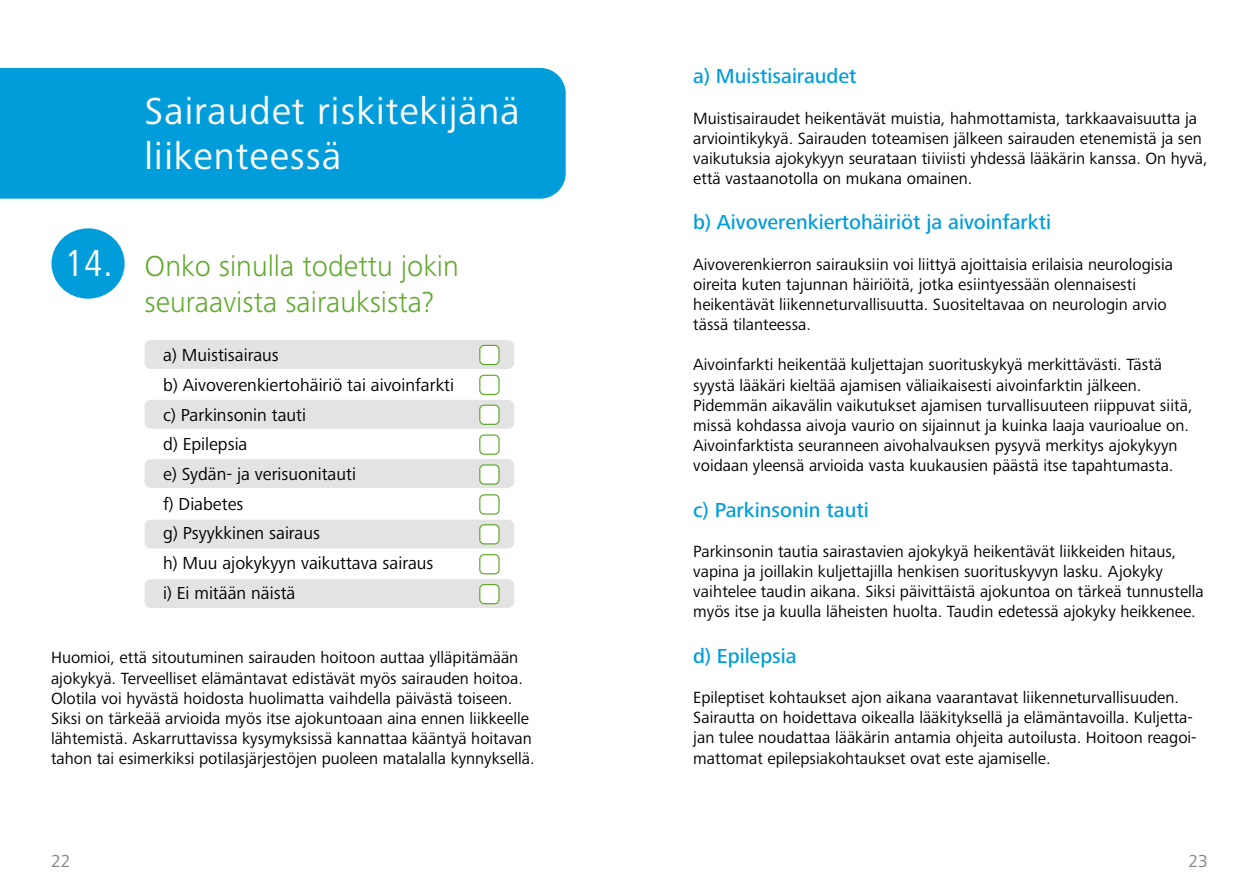
<style>
.page{position:relative;width:1259px;height:893px;background:#fff}
.page>*{position:absolute;margin:0;border:0;box-sizing:border-box;transform-origin:0 0}
.t1{font:39px/45px "Frutiger Next Pro";letter-spacing:.025em;color:#fff}
.t2{font:300 30px/36px "Frutiger Next Pro";color:#5fa82c}
.t3{font:500 21px "Frutiger Next Pro";color:#009dda}
.t4{font:18px/29.7px "Frutiger Next Pro";color:#000}
.t5{font:18px "Frutiger Next Pro";color:#878787}
.t6{font:16.8px/20.1px "Frutiger Next Pro";color:#000}
.s1{font-weight:400;font-stretch:condensed;font-size:39px;color:#fff}
</style>
<div class="page">
<div style="left:51px;top:228px;width:74px;height:71px;background:#009dda;border-radius:50%"></div>
<div style="left:0;top:68px;width:566px;height:131px;background:#009dda"></div>
<div style="left:145px;top:340px;width:369px;height:29px;background:#e3e3e3;border-radius:6px"></div>
<div style="left:145px;top:400px;width:369px;height:29px;background:#e3e3e3;border-radius:6px"></div>
<div style="left:145px;top:459px;width:369px;height:29px;background:#e3e3e3;border-radius:6px"></div>
<div style="left:145px;top:520px;width:369px;height:29px;background:#e3e3e3;border-radius:6px"></div>
<div style="left:145px;top:579px;width:369px;height:29px;background:#e3e3e3;border-radius:6px"></div>
<div style="left:480px;top:345px;width:19px;height:19px;background:#fff;border-radius:4px"></div>
<div style="left:479px;top:345px;width:20px;height:20px;border:1px solid #5fa82c;border-radius:4px"></div>
<div style="left:479px;top:375px;width:20px;height:20px;border:1px solid #5fa82c;border-radius:4px"></div>
<div style="left:479px;top:434px;width:20px;height:21px;border:1px solid #5fa82c;border-radius:4px"></div>
<div style="left:480px;top:405px;width:19px;height:19px;background:#fff;border-radius:4px"></div>
<div style="left:479px;top:405px;width:20px;height:20px;border:1px solid #5fa82c;border-radius:4px"></div>
<div style="left:480px;top:465px;width:19px;height:19px;background:#fff;border-radius:4px"></div>
<div style="left:479px;top:464px;width:20px;height:21px;border:1px solid #5fa82c;border-radius:4px"></div>
<div style="left:479px;top:494px;width:20px;height:21px;border:1px solid #5fa82c;border-radius:4px"></div>
<div style="left:479px;top:554px;width:20px;height:20px;border:1px solid #5fa82c;border-radius:4px"></div>
<div style="left:480px;top:525px;width:19px;height:19px;background:#fff;border-radius:4px"></div>
<div style="left:479px;top:524px;width:20px;height:20px;border:1px solid #5fa82c;border-radius:4px"></div>
<div style="left:480px;top:585px;width:19px;height:19px;background:#fff;border-radius:4px"></div>
<div style="left:479px;top:584px;width:20px;height:20px;border:1px solid #5fa82c;border-radius:4px"></div>
<h1 class="t1" style="left:145px;top:88px;width:377px">Sairaudet riskitekijänä liikenteessä</h1>
<h2 class="t2" style="left:145px;top:248px;width:316px;text-indent:-79px"><span class="s1">14.</span> Onko sinulla todettu jokin seuraavista sairauksista?</h2>
<p class="t4" style="left:163px;top:340px;width:292px">a) Muistisairaus<br>b) Aivoverenkiertohäiriö tai aivoinfarkti c) Parkinsonin tauti<br>d) Epilepsia<br>e) Sydän- ja verisuonitauti<br>f) Diabetes<br>g) Psyykkinen sairaus<br>h) Muu ajokykyyn vaikuttava sairaus<br>i) Ei mitään näistä</p>
<p class="t6" style="left:51px;top:648px;width:485px">Huomioi, että sitoutuminen sairauden hoitoon auttaa ylläpitämään ajokykyä. Terveelliset elämäntavat edistävät myös sairauden hoitoa.<br>Olotila voi hyvästä hoidosta huolimatta vaihdella päivästä toiseen.<br>Siksi on tärkeää arvioida myös itse ajokuntoaan aina ennen liikkeelle lähtemistä. Askarruttavissa kysymyksissä kannattaa kääntyä hoitavan tahon tai esimerkiksi potilasjärjestöjen puoleen matalalla kynnyksellä.</p>
<p class="t3" style="left:693px;top:64px;width:165px">a) Muistisairaudet</p>
<p class="t6" style="left:693px;top:108px;width:516px">Muistisairaudet heikentävät muistia, hahmottamista, tarkkaavaisuutta ja arviointikykyä. Sairauden toteamisen jälkeen sairauden etenemistä ja sen vaikutuksia ajokykyyn seurataan tiiviisti yhdessä lääkärin kanssa. On hyvä, että vastaanotolla on mukana omainen.</p>
<p class="t3" style="left:693px;top:210px;width:359px">b) Aivoverenkiertohäiriöt ja aivoinfarkti</p>
<p class="t6" style="left:693px;top:254px;width:481px">Aivoverenkierron sairauksiin voi liittyä ajoittaisia erilaisia neurologisia oireita kuten tajunnan häiriöitä, jotka esiintyessään olennaisesti heikentävät liikenneturvallisuutta. Suositeltavaa on neurologin arvio tässä tilanteessa.</p>
<p class="t6" style="left:693px;top:355px;width:501px">Aivoinfarkti heikentää kuljettajan suorituskykyä merkittävästi. Tästä syystä lääkäri kieltää ajamisen väliaikaisesti aivoinfarktin jälkeen.<br>Pidemmän aikavälin vaikutukset ajamisen turvallisuuteen riippuvat siitä, missä kohdassa aivoja vaurio on sijainnut ja kuinka laaja vaurioalue on.<br>Aivoinfarktista seuranneen aivohalvauksen pysyvä merkitys ajokykyyn voidaan yleensä arvioida vasta kuukausien päästä itse tapahtumasta.</p>
<p class="t3" style="left:693px;top:498px;width:177px">c) Parkinsonin tauti</p>
<p class="t6" style="left:693px;top:541px;width:512px">Parkinsonin tautia sairastavien ajokykyä heikentävät liikkeiden hitaus, vapina ja joillakin kuljettajilla henkisen suorituskyvyn lasku. Ajokyky vaihtelee taudin aikana. Siksi päivittäistä ajokuntoa on tärkeä tunnustella myös itse ja kuulla läheisten huolta. Taudin edetessä ajokyky heikkenee.</p>
<p class="t3" style="left:693px;top:644px;width:105px">d) Epilepsia</p>
<p class="t6" style="left:693px;top:687px;width:505px">Epileptiset kohtaukset ajon aikana vaarantavat liikenneturvallisuuden.<br>Sairautta on hoidettava oikealla lääkityksellä ja elämäntavoilla. Kuljetta&shy;jan tulee noudattaa lääkärin antamia ohjeita autoilusta. Hoitoon reagoi&shy;mattomat epilepsiakohtaukset ovat este ajamiselle.</p>
<p class="t5" style="left:51px;top:851px;width:21px">22</p>
<p class="t5" style="left:1188px;top:851px;width:21px">23</p>
</div>
